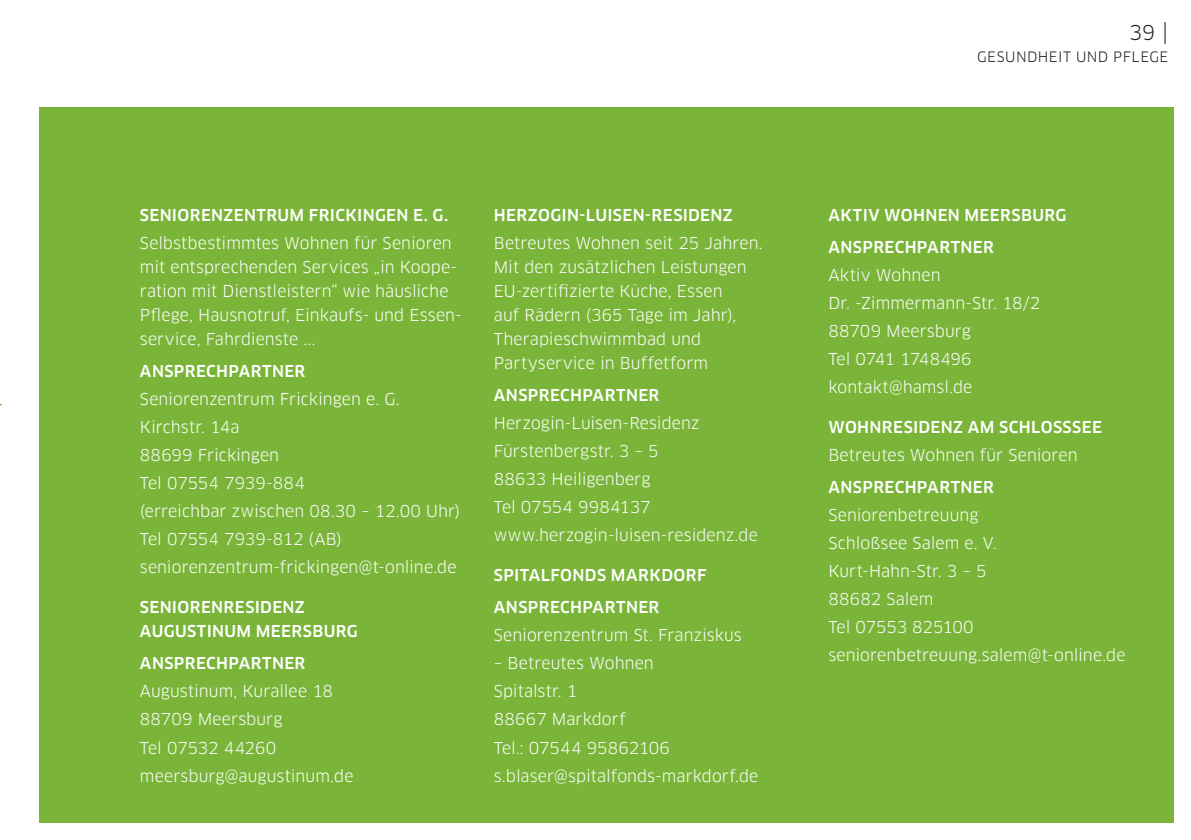
<style>
.page{position:relative;width:1191px;height:840px;background:#fff}
.page>*{position:absolute;margin:0;border:0;box-sizing:border-box;transform-origin:0 0}
.t1{font:20px "Clan OT";color:#231f20}
.t2{font:16px/28px "Clan OT";letter-spacing:.005em;color:#fff}
.t3{font:500 16px/32px "Clan OT";letter-spacing:.02em;color:#fff}
.t4{font:14px "Clan OT";letter-spacing:.035em;color:#231f20}
.s1{font-size:22px}
</style>
<div class="page">
<div style="left:40px;top:108px;width:1134px;height:714px;background:#7ab53a"></div>
<p class="t3" style="left:140px;top:199px;width:310px">SENIORENZENTRUM FRICKINGEN E. G.</p>
<p class="t2" style="left:140px;top:231px;width:323px;line-height:24px">Selbstbestimmtes Wohnen für Senioren mit entsprechenden Services „in Koope&shy;ration mit Dienstleistern“ wie häusliche Pflege, Hausnotruf, Einkaufs- und Essen&shy;service, Fahrdienste ...</p>
<p class="t3" style="left:140px;top:355px;width:167px">ANSPRECHPARTNER</p>
<p class="t2" style="left:140px;top:385px;width:322px">Seniorenzentrum Frickingen e. G.<br>Kirchstr. 14a<br>88699 Frickingen<br>Tel 07554 7939-884<br>(erreichbar zwischen 08.30 – 12.00 Uhr)<br>Tel 07554 7939-812 (AB) seniorenzentrum-frickingen@t-online.de</p>
<p class="t3" style="left:140px;top:595px;width:219px;line-height:24px">SENIORENRESIDENZ<br>AUGUSTINUM MEERSBURG</p>
<p class="t3" style="left:140px;top:647px;width:167px">ANSPRECHPARTNER</p>
<p class="t2" style="left:140px;top:677px;width:215px">Augustinum, Kurallee 18<br>88709 Meersburg<br>Tel 07532 44260 meersburg@augustinum.de</p>
<p class="t3" style="left:494px;top:199px;width:240px">HERZOGIN-LUISEN-RESIDENZ</p>
<p class="t2" style="left:494px;top:231px;width:270px;line-height:24px">Betreutes Wohnen seit 25 Jahren.<br>Mit den zusätzlichen Leistungen<br>EU-zertifizierte Küche, Essen<br>auf Rädern (365 Tage im Jahr),<br>Therapieschwimmbad und<br>Partyservice in Buffetform</p>
<p class="t3" style="left:494px;top:379px;width:167px">ANSPRECHPARTNER</p>
<p class="t2" style="left:494px;top:409px;width:265px">Herzogin-Luisen-Residenz<br>Fürstenbergstr. 3 – 5<br>88633 Heiligenberg<br>Tel 07554 9984137 www.herzogin-luisen-residenz.de</p>
<p class="t3" style="left:494px;top:559px;width:214px">SPITALFONDS MARKDORF<br>ANSPRECHPARTNER</p>
<p class="t2" style="left:494px;top:621px;width:249px">Seniorenzentrum St. Franziskus</p>
<p class="t2" style="left:494px;top:649px;width:266px">– Betreutes Wohnen<br>Spitalstr. 1<br>88667 Markdorf<br>Tel.: 07544 95862106 s.blaser@spitalfonds-markdorf.de</p>
<p class="t1" style="left:1129px;top:21px;width:41px">39 <span class="s1">|</span></p>
<p class="t4" style="left:977px;top:48px;width:193px">GESUNDHEIT UND PFLEGE</p>
<p class="t3" style="left:828px;top:199px;width:239px">AKTIV WOHNEN MEERSBURG<br>ANSPRECHPARTNER</p>
<p class="t2" style="left:828px;top:261px;width:213px">Aktiv Wohnen<br>Dr. -Zimmermann-Str. 18/2<br>88709 Meersburg<br>Tel 0741 1748496 kontakt@hamsl.de</p>
<p class="t3" style="left:828px;top:411px;width:275px">WOHNRESIDENZ AM SCHLOSSSEE</p>
<p class="t2" style="left:828px;top:441px;width:251px">Betreutes Wohnen für Senioren</p>
<p class="t3" style="left:828px;top:471px;width:167px">ANSPRECHPARTNER</p>
<p class="t2" style="left:828px;top:501px;width:299px">Seniorenbetreuung<br>Schloßsee Salem e. V.<br>Kurt-Hahn-Str. 3 – 5<br>88682 Salem<br>Tel 07553 825100 seniorenbetreuung.salem@t-online.de</p>
</div>
